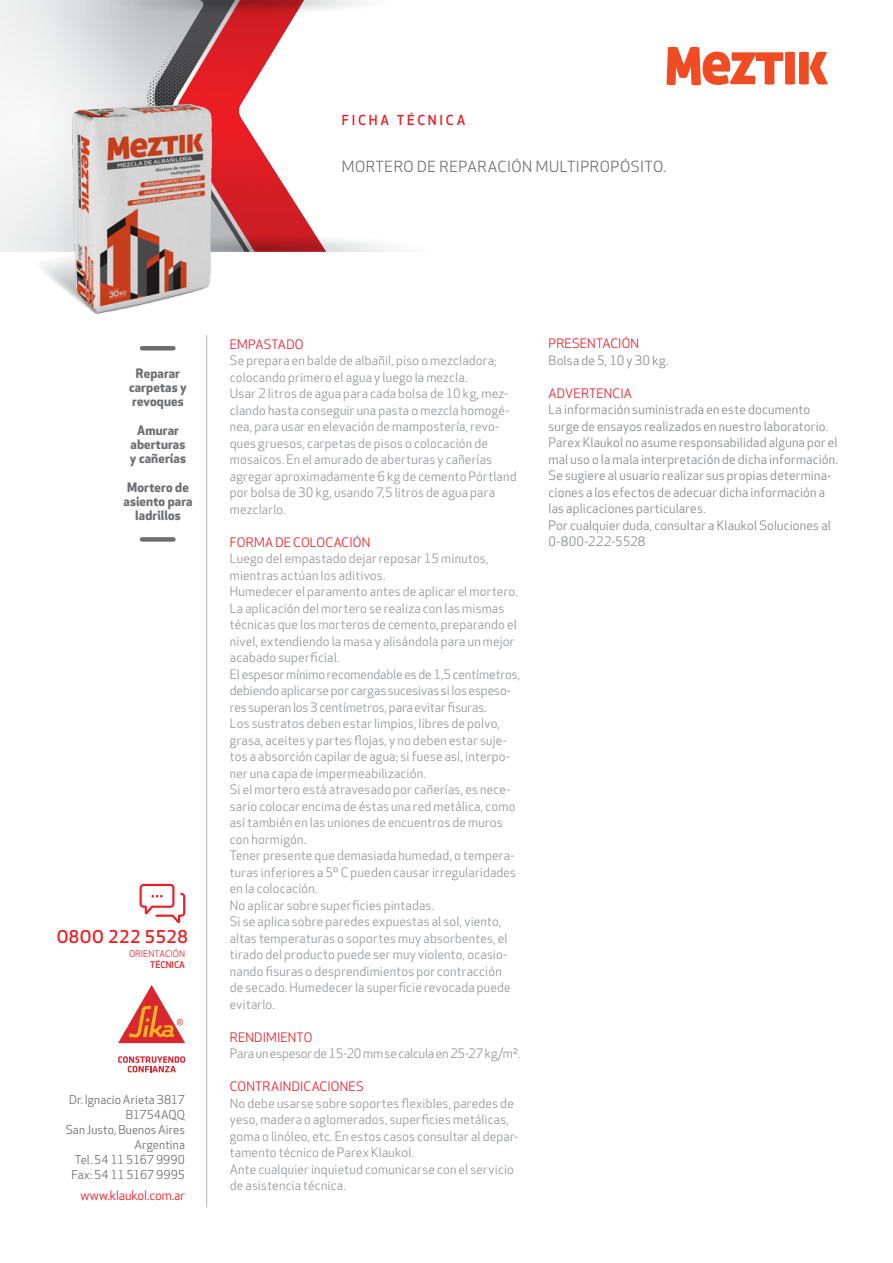
<style>
.page{position:relative;width:893px;height:1263px;background:#fff}
.page>*{position:absolute;margin:0;border:0;box-sizing:border-box;transform-origin:0 0}
.t1{font:500 17.25px "Apex New";letter-spacing:.03em;color:#ed1d24}
.t2{font:15px "Apex New";letter-spacing:.035em;color:#6d6e71}
.t3{font:500 13.5px "Apex New";letter-spacing:.2em;color:#ed1d24}
.t4{font:12.75px/16.5px "Apex New";letter-spacing:.015em;color:#95979a}
.t5{font:12.75px/16.5px "Apex New";letter-spacing:.015em;color:#888a8d}
.t6{font:12.75px "Apex New";letter-spacing:.01em;color:#ed1d24}
.t7{font:700 12.75px/14.2px "Apex New";letter-spacing:.01em;color:#6d6e71;text-align:center}
.t8{font:12.75px "Apex New";letter-spacing:-.01em;color:#95979a}
.t9{font:12px/15px "Apex New";letter-spacing:.005em;color:#6d6e71;text-align:right}
.t10{font:9px "Apex New";color:#ed1d24}
.t11{font:500 9px "Apex New";color:#ed1d24}
</style>
<div class="page">
<hr style="left:142px;top:346px;width:31px;height:4px;background:#6d6e71">
<hr style="left:206px;top:335px;width:1px;height:872px;background:#b1b4b6">
<svg style="left:140px;top:884px;width:45px;height:39px"></svg>
<svg style="left:118px;top:1056px;width:67px;height:16px"></svg>
<svg style="left:118px;top:985px;width:67px;height:58px"></svg>
<svg style="left:0;top:0;width:400px;height:285px"></svg>
<div style="left:142px;top:537px;width:31px;height:5px;background:#6d6e71"></div>
<img style="left:58px;top:73px;width:166px;height:275px">
<svg style="left:666px;top:47px;width:162px;height:38px"></svg>
<p class="t3" style="left:342px;top:111px;width:125px">FICHA TÉCNICA</p>
<p class="t2" style="left:342px;top:157px;width:326px">MORTERO DE REPARACIÓN MULTIPROPÓSITO.</p>
<p class="t7" style="left:129px;top:365px;width:59px">Reparar carpetas y revoques</p>
<p class="t7" style="left:130px;top:422px;width:58px">Amurar aberturas y cañerías</p>
<p class="t7" style="left:123px;top:479px;width:70px">Mortero de asiento para ladrillos</p>
<h1 class="t1" style="left:57px;top:925px;width:133px">O8OO 222 5528</h1>
<p class="t10" style="left:129px;top:948px;width:57px">ORIENTACIÓN</p>
<p class="t11" style="left:150px;top:958px;width:36px">TÉCNICA</p>
<p class="t9" style="left:66px;top:1092px;width:121px">Dr. Ignacio Arieta 3817<br>B1754AQQ<br>San Justo, Buenos Aires<br>Argentina<br>Tel. 54 11 5167 9990<br>Fax: 54 11 5167 9995</p>
<p class="t6" style="left:81px;top:1187px;width:106px">www.klaukol.com.ar</p>
<p class="t6" style="left:230px;top:336px;width:75px">EMPASTADO</p>
<p class="t4" style="left:230px;top:352px;width:288px">Se prepara en balde de albañil, piso o mezcladora; colocando primero el agua y luego la mezcla.<br>Usar 2 litros de agua para cada bolsa de 10 kg, mez&shy;clando hasta conseguir una pasta o mezcla homogé&shy;nea, para usar en elevación de mampostería, revo&shy;ques gruesos, carpetas de pisos o colocación de mosaicos. En el amurado de aberturas y cañerías agregar aproximadamente 6 kg de cemento Pórtland por bolsa de 30 kg, usando 7,5 litros de agua para mezclarlo.</p>
<p class="t6" style="left:230px;top:534px;width:142px">FORMA DE COLOCACIÓN</p>
<p class="t4" style="left:230px;top:550px;width:292px">Luego del empastado dejar reposar 15 minutos, mientras actúan los aditivos.<br>Humedecer el paramento antes de aplicar el mortero.<br>La aplicación del mortero se realiza con las mismas técnicas que los morteros de cemento, preparando el nivel, extendiendo la masa y alisándola para un mejor acabado superficial.<br>El espesor mínimo recomendable es de 1,5 centímetros, debiendo aplicarse por cargas sucesivas si los espeso&shy;res superan los 3 centímetros, para evitar fisuras.<br>Los sustratos deben estar limpios, libres de polvo, grasa, aceites y partes flojas, y no deben estar suje&shy;tos a absorción capilar de agua; si fuese así, interpo&shy;ner una capa de impermeabilización.<br>Si el mortero está atravesado por cañerías, es nece&shy;sario colocar encima de éstas una red metálica, como así también en las uniones de encuentros de muros con hormigón.<br>Tener presente que demasiada humedad, o tempera&shy;turas inferiores a 5º C pueden causar irregularidades en la colocación.<br>No aplicar sobre superficies pintadas.<br>Si se aplica sobre paredes expuestas al sol, viento, altas temperaturas o soportes muy absorbentes, el tirado del producto puede ser muy violento, ocasio&shy;nando fisuras o desprendimientos por contracción<br>de secado. Humedecer la superficie revocada puede evitarlo.</p>
<p class="t6" style="left:230px;top:1029px;width:84px">RENDIMIENTO</p>
<p class="t8" style="left:230px;top:1045px;width:292px">Para un espesor de 15-20 mm se calcula en 25-27 kg/m².</p>
<p class="t6" style="left:230px;top:1078px;width:135px">CONTRAINDICACIONES</p>
<p class="t4" style="left:230px;top:1095px;width:290px">No debe usarse sobre soportes flexibles, paredes de yeso, madera o aglomerados, superficies metálicas, goma o linóleo, etc. En estos casos consultar al depar&shy;tamento técnico de Parex Klaukol.<br>Ante cualquier inquietud comunicarse con el servicio de asistencia técnica.</p>
<p class="t6" style="left:549px;top:336px;width:92px">PRESENTACIÓN</p>
<p class="t5" style="left:549px;top:352px;width:121px">Bolsa de 5, 10 y 30 kg.</p>
<p class="t6" style="left:549px;top:385px;width:85px">ADVERTENCIA</p>
<p class="t5" style="left:549px;top:402px;width:291px">La información suministrada en este documento surge de ensayos realizados en nuestro laboratorio.<br>Parex Klaukol no asume responsabilidad alguna por el mal uso o la mala interpretación de dicha información.<br>Se sugiere al usuario realizar sus propias determina&shy;ciones a los efectos de adecuar dicha información a las aplicaciones particulares.<br>Por cualquier duda, consultar a Klaukol Soluciones al 0-800-222-5528</p>
</div>
